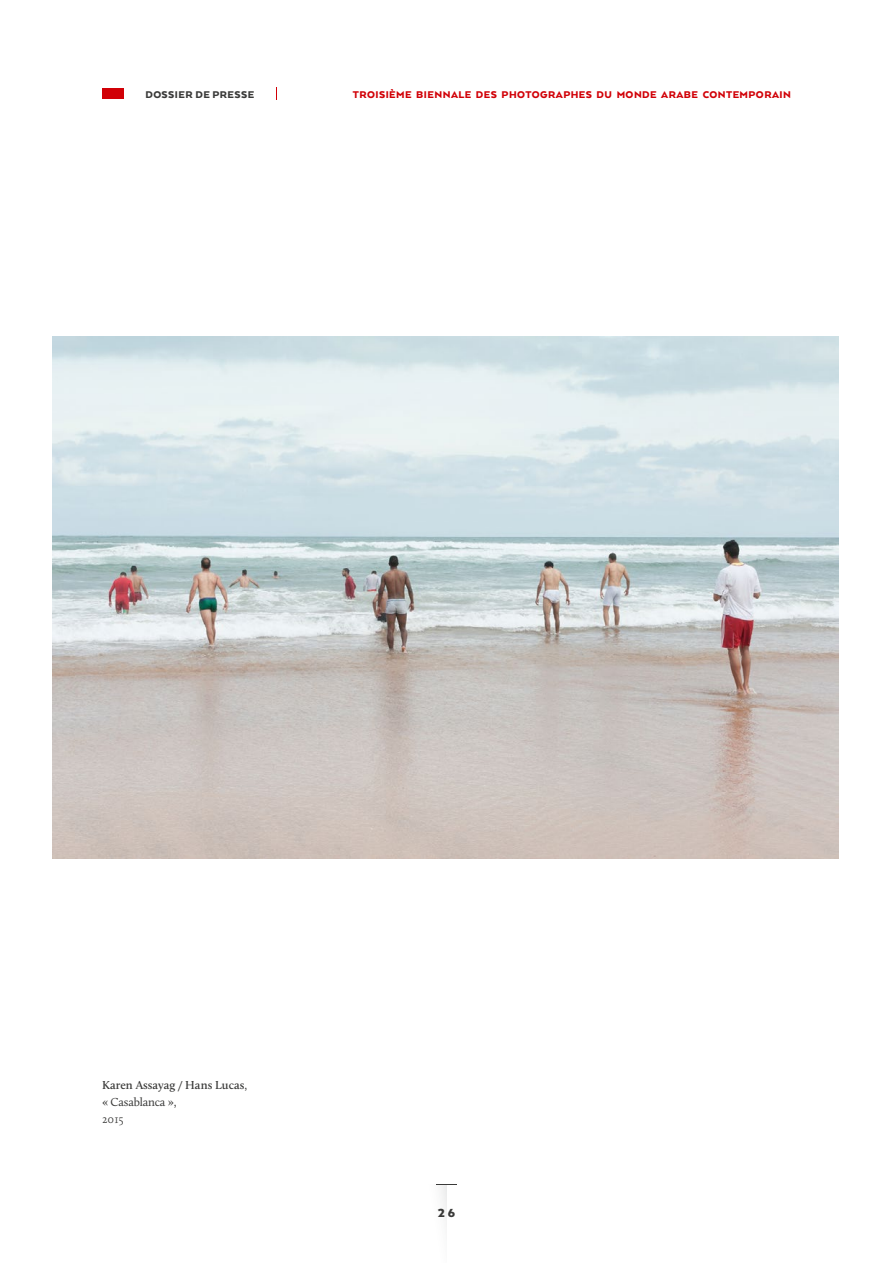
<style>
.page{position:relative;width:893px;height:1263px;background:#fff}
.page>*{position:absolute;margin:0;border:0;box-sizing:border-box;transform-origin:0 0}
.t1{font:900 13.5px "Arquitecta";color:#3a3a39}
.t2{font:600 12px/17px "Calluna";letter-spacing:.005em;color:#3a3a39}
.t3{font:300 12px "Calluna";color:#3a3a39}
.t4{font:900 11.25px "Arquitecta";letter-spacing:.04em;color:#d10007}
.t5{font:900 11.25px "Arquitecta";letter-spacing:.04em;color:#3a3a39}
.s1{font-weight:400}
</style>
<div class="page">
<div style="left:102px;top:88px;width:21px;height:11px;background:#d10007"></div>
<svg style="left:436px;top:1184px;width:21px;height:1px"></svg>
<img style="left:53px;top:336px;width:786px;height:522px">
<p class="t5" style="left:145px;top:87px;width:110px">DOSSIER DE PRESSE</p>
<p class="t4" style="left:353px;top:87px;width:440px">TROISIÈME BIENNALE DES PHOTOGRAPHES DU MONDE ARABE CONTEMPORAIN</p>
<p class="t2" style="left:102px;top:1076px;width:147px">Karen Assayag / Hans Lucas<span class="s1">, « Casablanca »,</span></p>
<p class="t3" style="left:102px;top:1112px;width:23px">2015</p>
<p class="t1" style="left:438px;top:1204px;width:19px">26</p>
</div>
